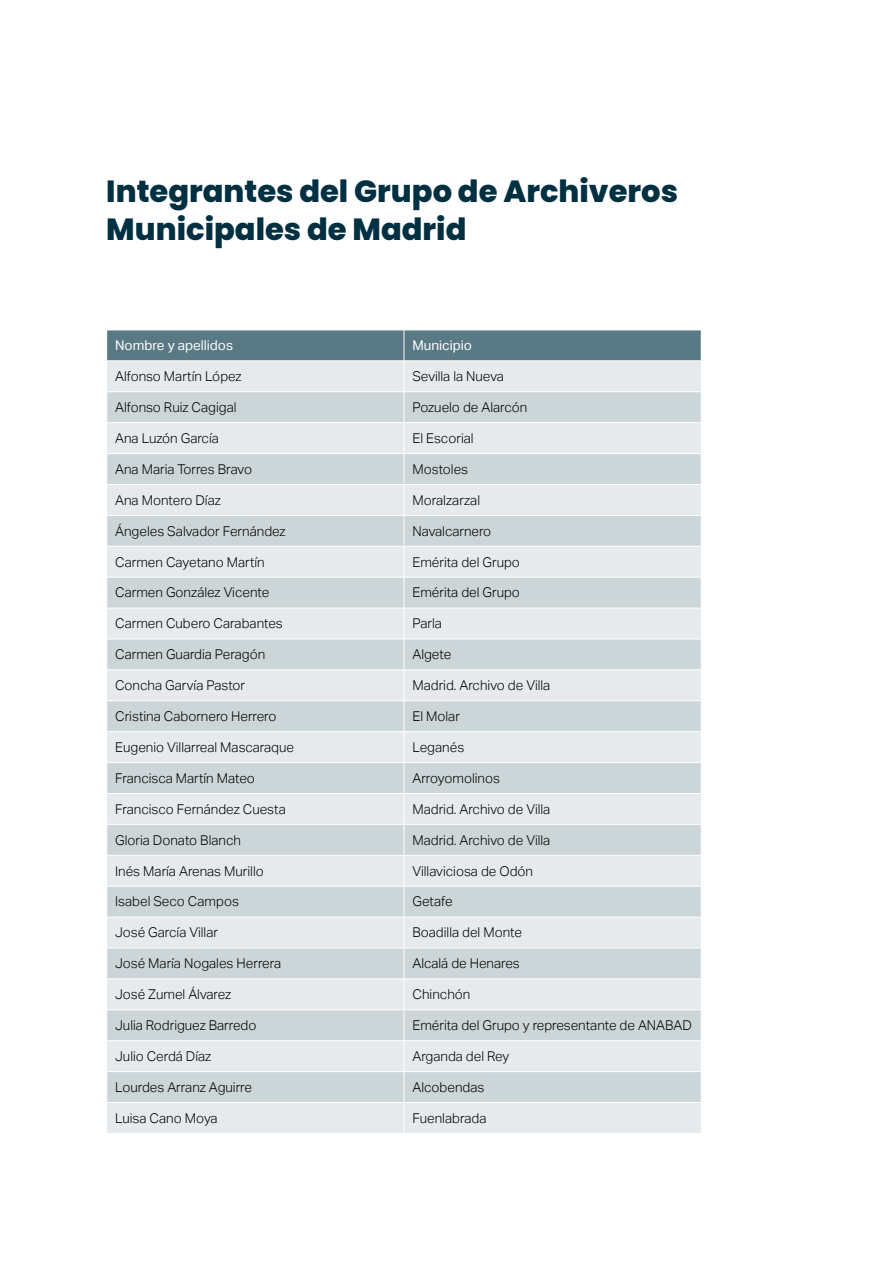
<style>
.page{position:relative;width:893px;height:1263px;background:#fff}
.page>*{position:absolute;margin:0;border:0;box-sizing:border-box;transform-origin:0 0}
.Titulo_no-toc{font:800 30.6px/37.5px "Poppins";color:#003042}
.Tabla_txt{font:300 13.5px "Aktiv Grotesk";color:#000}
.Tabla_enunciado{font:13.5px "Aktiv Grotesk";color:#fff}
</style>
<div class="page">
<div style="left:107px;top:331px;width:594px;height:29px;background:#597984"></div>
<div style="left:107px;top:361px;width:594px;height:772px;background:#e6eaec"></div>
<svg style="left:107px;top:392px;width:594px;height:710px;background:#d8dfe2"></svg>
<hr style="left:404px;top:330px;width:1px;height:30px;background:#fff">
<hr style="left:404px;top:361px;width:1px;height:30px;background:#fff">
<hr style="left:404px;top:392px;width:1px;height:30px;background:#fff">
<hr style="left:404px;top:423px;width:1px;height:30px;background:#fff">
<hr style="left:404px;top:454px;width:1px;height:30px;background:#fff">
<hr style="left:404px;top:485px;width:1px;height:30px;background:#fff">
<hr style="left:404px;top:516px;width:1px;height:30px;background:#fff">
<hr style="left:404px;top:547px;width:1px;height:30px;background:#fff">
<hr style="left:404px;top:577px;width:1px;height:31px;background:#fff">
<hr style="left:404px;top:608px;width:1px;height:31px;background:#fff">
<hr style="left:404px;top:639px;width:1px;height:30px;background:#fff">
<hr style="left:404px;top:670px;width:1px;height:30px;background:#fff">
<hr style="left:404px;top:701px;width:1px;height:30px;background:#fff">
<hr style="left:404px;top:732px;width:1px;height:30px;background:#fff">
<hr style="left:404px;top:763px;width:1px;height:30px;background:#fff">
<hr style="left:404px;top:794px;width:1px;height:30px;background:#fff">
<hr style="left:404px;top:825px;width:1px;height:30px;background:#fff">
<hr style="left:404px;top:856px;width:1px;height:30px;background:#fff">
<hr style="left:404px;top:886px;width:1px;height:31px;background:#fff">
<hr style="left:404px;top:917px;width:1px;height:31px;background:#fff">
<hr style="left:404px;top:948px;width:1px;height:30px;background:#fff">
<hr style="left:404px;top:979px;width:1px;height:30px;background:#fff">
<hr style="left:404px;top:1010px;width:1px;height:30px;background:#fff">
<hr style="left:404px;top:1041px;width:1px;height:30px;background:#fff">
<hr style="left:404px;top:1072px;width:1px;height:30px;background:#fff">
<hr style="left:404px;top:1103px;width:1px;height:30px;background:#fff">
<hr style="left:106px;top:391px;width:298px;height:1px;background:#fff">
<hr style="left:404px;top:391px;width:298px;height:1px;background:#fff">
<hr style="left:106px;top:422px;width:298px;height:1px;background:#fff">
<hr style="left:404px;top:422px;width:298px;height:1px;background:#fff">
<hr style="left:106px;top:453px;width:298px;height:1px;background:#fff">
<hr style="left:404px;top:453px;width:298px;height:1px;background:#fff">
<hr style="left:106px;top:484px;width:298px;height:1px;background:#fff">
<hr style="left:404px;top:484px;width:298px;height:1px;background:#fff">
<hr style="left:106px;top:515px;width:298px;height:1px;background:#fff">
<hr style="left:404px;top:515px;width:298px;height:1px;background:#fff">
<hr style="left:106px;top:546px;width:298px;height:1px;background:#fff">
<hr style="left:404px;top:546px;width:298px;height:1px;background:#fff">
<hr style="left:106px;top:577px;width:298px;height:1px;background:#fff">
<hr style="left:404px;top:577px;width:298px;height:1px;background:#fff">
<hr style="left:106px;top:608px;width:298px;height:1px;background:#fff">
<hr style="left:404px;top:608px;width:298px;height:1px;background:#fff">
<hr style="left:106px;top:639px;width:298px;height:1px;background:#fff">
<hr style="left:404px;top:639px;width:298px;height:1px;background:#fff">
<hr style="left:106px;top:669px;width:298px;height:1px;background:#fff">
<hr style="left:404px;top:669px;width:298px;height:1px;background:#fff">
<hr style="left:106px;top:700px;width:298px;height:1px;background:#fff">
<hr style="left:404px;top:700px;width:298px;height:1px;background:#fff">
<hr style="left:106px;top:731px;width:298px;height:1px;background:#fff">
<hr style="left:404px;top:731px;width:298px;height:1px;background:#fff">
<hr style="left:106px;top:762px;width:298px;height:1px;background:#fff">
<hr style="left:404px;top:762px;width:298px;height:1px;background:#fff">
<hr style="left:106px;top:793px;width:298px;height:1px;background:#fff">
<hr style="left:404px;top:793px;width:298px;height:1px;background:#fff">
<hr style="left:106px;top:824px;width:298px;height:1px;background:#fff">
<hr style="left:404px;top:824px;width:298px;height:1px;background:#fff">
<hr style="left:106px;top:855px;width:298px;height:1px;background:#fff">
<hr style="left:404px;top:855px;width:298px;height:1px;background:#fff">
<hr style="left:106px;top:886px;width:298px;height:1px;background:#fff">
<hr style="left:404px;top:886px;width:298px;height:1px;background:#fff">
<hr style="left:106px;top:917px;width:298px;height:1px;background:#fff">
<hr style="left:404px;top:917px;width:298px;height:1px;background:#fff">
<hr style="left:106px;top:948px;width:298px;height:1px;background:#fff">
<hr style="left:404px;top:948px;width:298px;height:1px;background:#fff">
<hr style="left:106px;top:978px;width:298px;height:1px;background:#fff">
<hr style="left:404px;top:978px;width:298px;height:1px;background:#fff">
<hr style="left:106px;top:1009px;width:298px;height:1px;background:#fff">
<hr style="left:404px;top:1009px;width:298px;height:1px;background:#fff">
<hr style="left:106px;top:1040px;width:298px;height:1px;background:#fff">
<hr style="left:404px;top:1040px;width:298px;height:1px;background:#fff">
<hr style="left:106px;top:1071px;width:298px;height:1px;background:#fff">
<hr style="left:404px;top:1071px;width:298px;height:1px;background:#fff">
<hr style="left:106px;top:1102px;width:298px;height:1px;background:#fff">
<hr style="left:404px;top:1102px;width:298px;height:1px;background:#fff">
<p class="Titulo_no-toc" style="left:106px;top:173px;width:573px">Integrantes del Grupo de Archiveros<br>Municipales de Madrid</p>
<p class="Tabla_enunciado" style="left:115px;top:338px;width:119px">Nombre y apellidos</p>
<p class="Tabla_enunciado" style="left:412px;top:338px;width:61px">Municipio</p>
<p class="Tabla_txt" style="left:115px;top:369px;width:128px">Alfonso Martín López</p>
<p class="Tabla_txt" style="left:412px;top:369px;width:93px">Sevilla la Nueva</p>
<p class="Tabla_txt" style="left:115px;top:399px;width:123px">Alfonso Ruiz Cagigal</p>
<p class="Tabla_txt" style="left:412px;top:399px;width:116px">Pozuelo de Alarcón</p>
<p class="Tabla_txt" style="left:115px;top:430px;width:105px">Ana Luzón García</p>
<p class="Tabla_txt" style="left:412px;top:430px;width:63px">El Escorial</p>
<p class="Tabla_txt" style="left:115px;top:461px;width:138px">Ana Maria Torres Bravo</p>
<p class="Tabla_txt" style="left:412px;top:461px;width:57px">Mostoles</p>
<p class="Tabla_txt" style="left:115px;top:492px;width:107px">Ana Montero Díaz</p>
<p class="Tabla_txt" style="left:412px;top:492px;width:69px">Moralzarzal</p>
<p class="Tabla_txt" style="left:115px;top:523px;width:172px">Ángeles Salvador Fernández</p>
<p class="Tabla_txt" style="left:412px;top:523px;width:80px">Navalcarnero</p>
<p class="Tabla_txt" style="left:115px;top:554px;width:151px">Carmen Cayetano Martín</p>
<p class="Tabla_txt" style="left:412px;top:554px;width:109px">Emérita del Grupo</p>
<p class="Tabla_txt" style="left:115px;top:585px;width:156px">Carmen González Vicente</p>
<p class="Tabla_txt" style="left:412px;top:585px;width:109px">Emérita del Grupo</p>
<p class="Tabla_txt" style="left:115px;top:616px;width:169px">Carmen Cubero Carabantes</p>
<p class="Tabla_txt" style="left:412px;top:616px;width:31px">Parla</p>
<p class="Tabla_txt" style="left:115px;top:647px;width:152px">Carmen Guardia Peragón</p>
<p class="Tabla_txt" style="left:412px;top:647px;width:40px">Algete</p>
<p class="Tabla_txt" style="left:115px;top:678px;width:131px">Concha Garvía Pastor</p>
<p class="Tabla_txt" style="left:412px;top:678px;width:139px">Madrid. Archivo de Villa</p>
<p class="Tabla_txt" style="left:115px;top:708px;width:163px">Cristina Cabornero Herrero</p>
<p class="Tabla_txt" style="left:412px;top:708px;width:49px">El Molar</p>
<p class="Tabla_txt" style="left:115px;top:739px;width:180px">Eugenio Villarreal Mascaraque</p>
<p class="Tabla_txt" style="left:412px;top:739px;width:53px">Leganés</p>
<p class="Tabla_txt" style="left:115px;top:770px;width:141px">Francisca Martín Mateo</p>
<p class="Tabla_txt" style="left:412px;top:770px;width:89px">Arroyomolinos</p>
<p class="Tabla_txt" style="left:115px;top:801px;width:172px">Francisco Fernández Cuesta</p>
<p class="Tabla_txt" style="left:412px;top:801px;width:139px">Madrid. Archivo de Villa</p>
<p class="Tabla_txt" style="left:115px;top:832px;width:127px">Gloria Donato Blanch</p>
<p class="Tabla_txt" style="left:412px;top:832px;width:139px">Madrid. Archivo de Villa</p>
<p class="Tabla_txt" style="left:115px;top:863px;width:150px">Inés María Arenas Murillo</p>
<p class="Tabla_txt" style="left:412px;top:863px;width:122px">Villaviciosa de Odón</p>
<p class="Tabla_txt" style="left:115px;top:894px;width:125px">Isabel Seco Campos</p>
<p class="Tabla_txt" style="left:412px;top:894px;width:42px">Getafe</p>
<p class="Tabla_txt" style="left:115px;top:925px;width:104px">José García Villar</p>
<p class="Tabla_txt" style="left:412px;top:925px;width:111px">Boadilla del Monte</p>
<p class="Tabla_txt" style="left:115px;top:956px;width:168px">José María Nogales Herrera</p>
<p class="Tabla_txt" style="left:412px;top:956px;width:109px">Alcalá de Henares</p>
<p class="Tabla_txt" style="left:115px;top:986px;width:118px">José Zumel Álvarez</p>
<p class="Tabla_txt" style="left:412px;top:986px;width:59px">Chinchón</p>
<p class="Tabla_txt" style="left:115px;top:1017px;width:143px">Julia Rodriguez Barredo</p>
<p class="Tabla_txt" style="left:412px;top:1017px;width:281px">Emérita del Grupo y representante de ANABAD</p>
<p class="Tabla_txt" style="left:115px;top:1048px;width:98px">Julio Cerdá Díaz</p>
<p class="Tabla_txt" style="left:412px;top:1048px;width:98px">Arganda del Rey</p>
<p class="Tabla_txt" style="left:115px;top:1079px;width:138px">Lourdes Arranz Aguirre</p>
<p class="Tabla_txt" style="left:412px;top:1079px;width:73px">Alcobendas</p>
<p class="Tabla_txt" style="left:115px;top:1110px;width:104px">Luisa Cano Moya</p>
<p class="Tabla_txt" style="left:412px;top:1110px;width:75px">Fuenlabrada</p>
</div>
